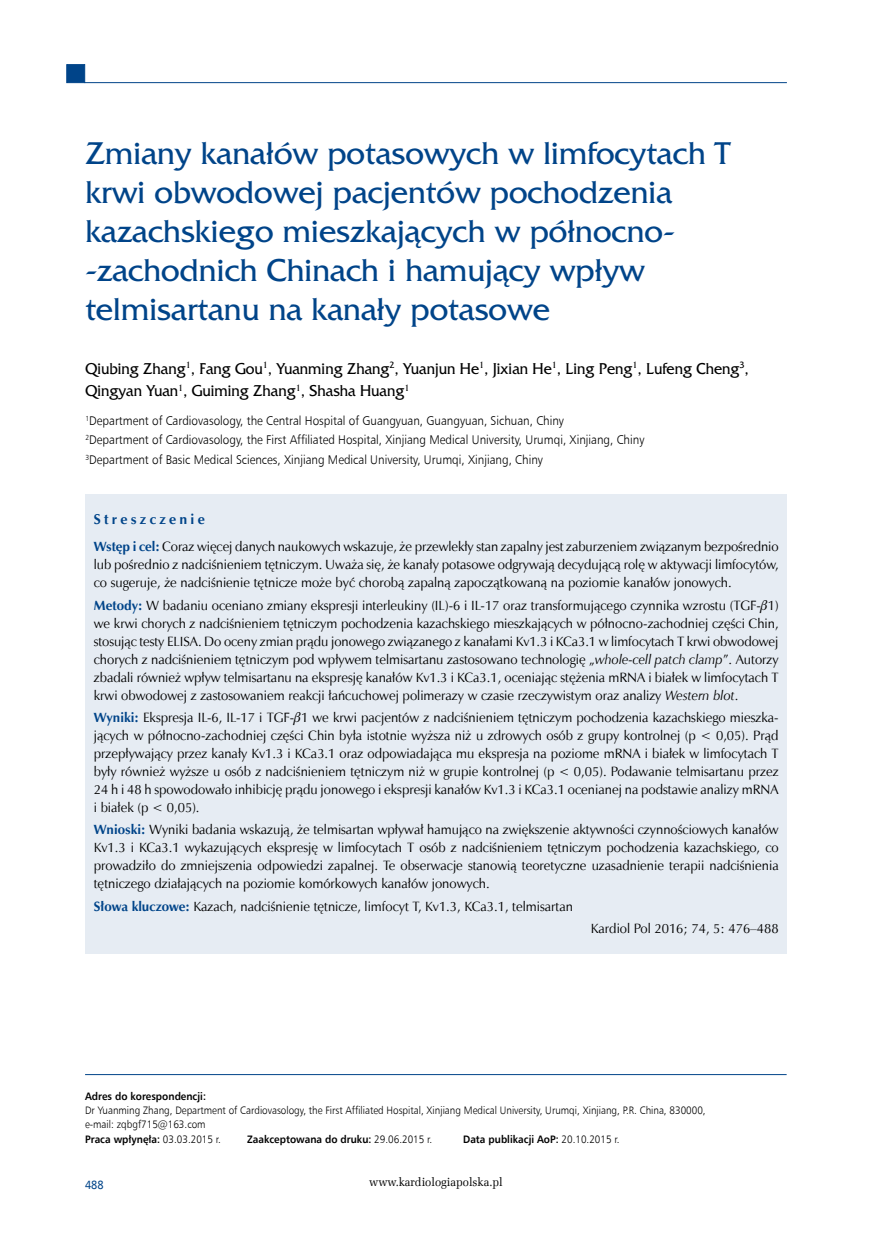
<style>
.page{position:relative;width:872px;height:1234px;background:#fff}
.page>*{position:absolute;margin:0;border:0;box-sizing:border-box;transform-origin:0 0}
.t1{font:33px/39px "France";color:#004489}
.t2{font:16.5px/22.5px "France";color:#000;scale:.94 1}
.t3{font:700 14.25px "Zapf Humnst EU";letter-spacing:.23em;color:#004489}
.t4{font:13.5px/18px "Zapf Humnst EU";color:#000;text-align:justify}
.t5{font:12.6px/19.2px "Humnst 777 Lt EU";color:#000;scale:.93 1}
.t6{font:12px "Zapf Ellipt EU";color:#000;scale:.95 1}
.t7{font:12px "Humnst 777 EU";color:#004489;scale:.9 1}
.t8{font:10.8px/14.2px "Humnst 777 Lt EU";color:#000;scale:.92 1}
.t9{font:700 10.8px "Humnst 777 EU";color:#000;scale:.92 1}
.s1{font-weight:700;color:#004489}
.s2{font-style:italic}
.s3{font-family:"Humnst 777 Lt EU";font-weight:400}
</style>
<div class="page">
<hr style="left:85px;top:82px;width:702px;height:1px;background:#004489">
<div style="left:66px;top:64px;width:19px;height:19px;background:#004489;border:1px solid #004489"></div>
<div style="left:85px;top:494px;width:702px;height:459px;background:#e6ecf3"></div>
<hr style="left:85px;top:1073px;width:701px;height:1px;background:#004489">
<h1 class="t1" style="left:85px;top:134px;width:646px">Zmiany kanałów potasowych w limfocytach T krwi obwodowej pacjentów pochodzenia kazachskiego mieszkających w północno--zachodnich Chinach i hamujący wpływ telmisartanu na kanały potasowe</h1>
<p class="t2" style="left:85px;top:357px;width:707px">Qiubing Zhang<sup>1</sup>, Fang Gou<sup>1</sup>, Yuanming Zhang<sup>2</sup>, Yuanjun He<sup>1</sup>, Jixian He<sup>1</sup>, Ling Peng<sup>1</sup>, Lufeng Cheng<sup>3</sup>,<br>Qingyan Yuan<sup>1</sup>, Guiming Zhang<sup>1</sup>, Shasha Huang<sup>1</sup></p>
<p class="t5" style="left:85px;top:411px;width:602px"><sup>1</sup>Department of Cardiovasology, the Central Hospital of Guangyuan, Guangyuan, Sichuan, Chiny<br><sup>2</sup>Department of Cardiovasology, the First Affiliated Hospital, Xinjiang Medical University, Urumqi, Xinjiang, Chiny<br><sup>3</sup>Department of Basic Medical Sciences, Xinjiang Medical University, Urumqi, Xinjiang, Chiny</p>
<p class="t3" style="left:94px;top:510px;width:112px">Streszczenie</p>
<p class="t4" style="left:94px;top:537px;width:686px"><span class="s1">Wstęp i cel:</span> Coraz więcej danych naukowych wskazuje, że przewlekły stan zapalny jest zaburzeniem związanym bezpośrednio lub pośrednio z nadciśnieniem tętniczym. Uważa się, że kanały potasowe odgrywają decydującą rolę w aktywacji limfocytów, co sugeruje, że nadciśnienie tętnicze może być chorobą zapalną zapoczątkowaną na poziomie kanałów jonowych.</p>
<p class="t4" style="left:94px;top:595px;width:686px"><span class="s1">Metody:</span> W badaniu oceniano zmiany ekspresji interleukiny (IL)-6 i IL-17 oraz transformującego czynnika wzrostu (TGF- 1) we krwi chorych z nadciśnieniem tętniczym pochodzenia kazachskiego mieszkających w północno-zachodniej części Chin, stosując testy ELISA. Do oceny zmian prądu jonowego związanego z kanałami Kv1.3 i KCa3.1 w limfocytach T krwi obwodowej chorych z nadciśnieniem tętniczym pod wpływem telmisartanu zastosowano technologię „<span class="s2">whole-cell patch clamp</span>”. Autorzy zbadali również wpływ telmisartanu na ekspresję kanałów Kv1.3 i KCa3.1, oceniając stężenia mRNA i białek w limfocytach T krwi obwodowej z zastosowaniem reakcji łańcuchowej polimerazy w czasie rzeczywistym oraz analizy <span class="s2">Western blot</span>.</p>
<p class="t4" style="left:94px;top:708px;width:686px"><span class="s1">Wyniki:</span> Ekspresja IL-6, IL-17 i TGF- 1 we krwi pacjentów z nadciśnieniem tętniczym pochodzenia kazachskiego mieszka&shy;jących w północno-zachodniej części Chin była istotnie wyższa niż u zdrowych osób z grupy kontrolnej (p &lt; 0,05). Prąd przepływający przez kanały Kv1.3 i KCa3.1 oraz odpowiadająca mu ekspresja na poziome mRNA i białek w limfocytach T były również wyższe u osób z nadciśnieniem tętniczym niż w grupie kontrolnej (p &lt; 0,05). Podawanie telmisartanu przez 24 h i 48 h spowodowało inhibicję prądu jonowego i ekspresji kanałów Kv1.3 i KCa3.1 ocenianej na podstawie analizy mRNA i białek (p &lt; 0,05).</p>
<p class="t4" style="left:94px;top:820px;width:686px"><span class="s1">Wnioski:</span> Wyniki badania wskazują, że telmisartan wpływał hamująco na zwiększenie aktywności czynnościowych kanałów Kv1.3 i KCa3.1 wykazujących ekspresję w limfocytach T osób z nadciśnieniem tętniczym pochodzenia kazachskiego, co prowadziło do zmniejszenia odpowiedzi zapalnej. Te obserwacje stanowią teoretyczne uzasadnienie terapii nadciśnienia tętniczego działających na poziomie komórkowych kanałów jonowych.</p>
<p class="t4" style="left:94px;top:896px;width:480px"><span class="s1">Słowa kluczowe:</span> Kazach, nadciśnienie tętnicze, limfocyt T, Kv1.3, KCa3.1, telmisartan</p>
<p class="t4" style="left:591px;top:919px;width:189px">Kardiol Pol 2016; 74, 5: 476–488</p>
<p class="t9" style="left:85px;top:1088px;width:133px">Adres do korespondencji:</p>
<p class="t8" style="left:85px;top:1102px;width:676px">Dr Yuanming Zhang, Department of Cardiovasology, the First Affiliated Hospital, Xinjiang Medical University, Urumqi, Xinjiang, P.R. China, 830000, e-mail: zqbgf715@163.com</p>
<p class="t9" style="left:85px;top:1131px;width:149px">Praca wpłynęła: <span class="s3">03.03.2015 r.</span></p>
<p class="t9" style="left:247px;top:1131px;width:203px">Zaakceptowana do druku: <span class="s3">29.06.2015 r.</span></p>
<p class="t9" style="left:463px;top:1131px;width:171px">Data publikacji AoP: <span class="s3">20.10.2015 r.</span></p>
<p class="t7" style="left:85px;top:1176px;width:22px">488</p>
<p class="t6" style="left:369px;top:1173px;width:142px">www.kardiologiapolska.pl</p>
</div>
